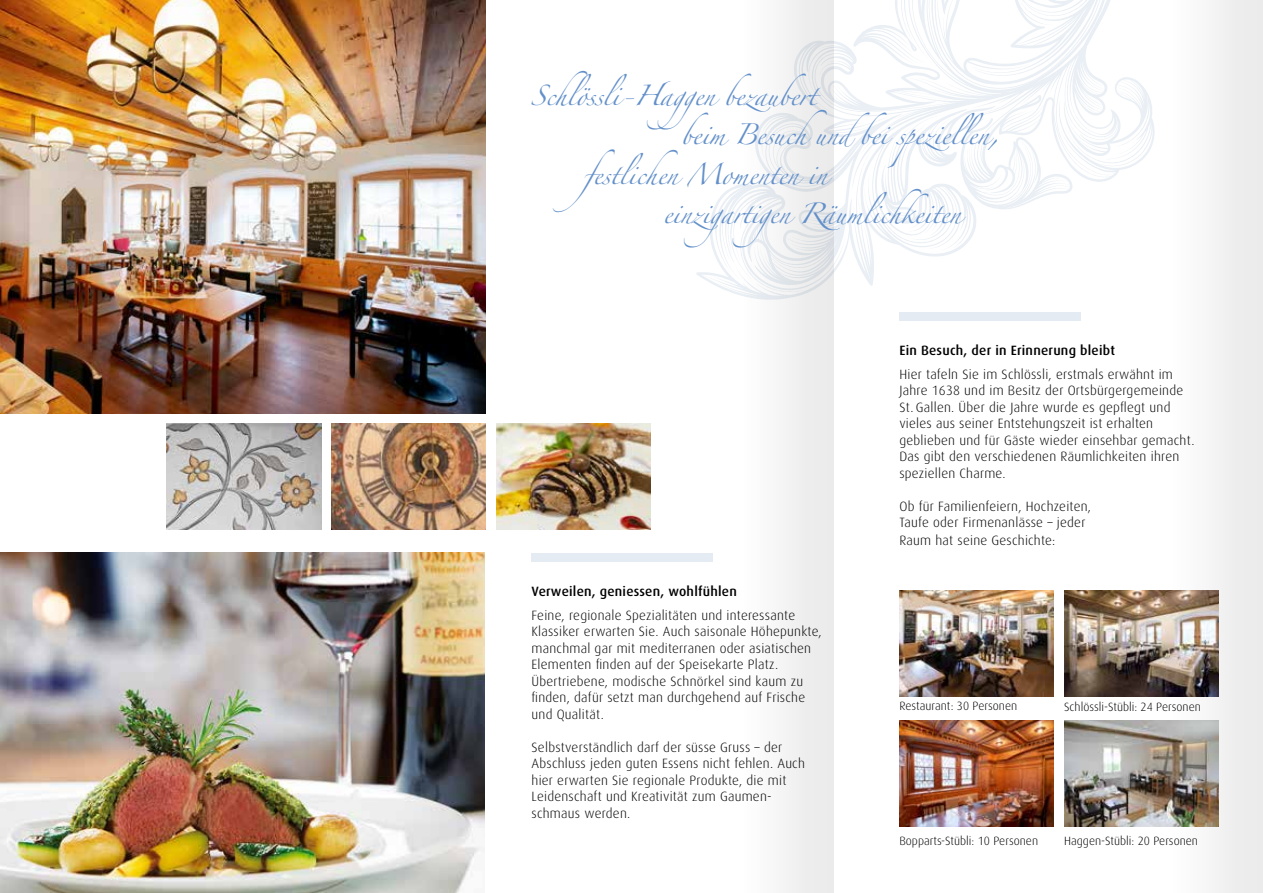
<style>
.page{position:relative;width:1263px;height:893px;background:#fff}
.page>*{position:absolute;margin:0;border:0;box-sizing:border-box;transform-origin:0 0}
.t1{font:18.6px "Zapfino";letter-spacing:-.025em;color:#6390ca}
.t2{font:300 13.5px/16.5px "Dax";letter-spacing:.015em;color:#000}
.t3{font:500 13.5px "Dax";letter-spacing:.015em;color:#000}
.t4{font:300 12px "Dax";color:#000}
</style>
<div class="page">
<div style="left:842px;top:0;width:421px;height:893px;background:linear-gradient(to right,#fff,#f5f5f5)"></div>
<div style="left:412px;top:0;width:421px;height:893px;background:linear-gradient(to right,#fffffd,#f7f8f9)"></div>
<img style="left:0;top:0;width:485px;height:413px">
<img style="left:899px;top:590px;width:154px;height:106px">
<img style="left:167px;top:423px;width:154px;height:106px">
<img style="left:496px;top:423px;width:155px;height:106px">
<img style="left:899px;top:720px;width:154px;height:107px">
<img style="left:1064px;top:590px;width:154px;height:106px">
<img style="left:1064px;top:720px;width:154px;height:107px">
<div style="left:531px;top:553px;width:182px;height:8px;background:#e4ebf2"></div>
<img style="left:0;top:553px;width:485px;height:340px">
<div style="left:899px;top:312px;width:182px;height:9px;background:#e4ebf2"></div>
<svg style="left:696px;top:0;width:458px;height:300px"></svg>
<img style="left:332px;top:423px;width:154px;height:106px">
<h1 class="t1" style="left:530px;top:88px;width:288px">Schlössli-Haggen bezaubert</h1>
<h1 class="t1" style="left:681px;top:127px;width:319px">beim Besuchundbei speziellen,</h1>
<h1 class="t1" style="left:584px;top:167px;width:245px">festlichen Momenten in</h1>
<h1 class="t1" style="left:663px;top:206px;width:300px">einzigartigen Räumlichkeiten</h1>
<p class="t3" style="left:531px;top:584px;width:207px">Verweilen, geniessen, wohlfühlen</p>
<p class="t2" style="left:531px;top:607px;width:292px">Feine, regionale Spezialitäten und interessante Klassiker erwarten Sie. Auch saisonale Höhepunkte, manchmal gar mit mediterranen oder asiatischen Elementen finden auf der Speisekarte Platz.<br>Übertriebene, modische Schnörkel sind kaum zu finden, dafür setzt man durchgehend auf Frische und Qualität.</p>
<p class="t2" style="left:531px;top:739px;width:275px">Selbstverständlich darf der süsse Gruss – der Abschluss jeden guten Essens nicht fehlen. Auch hier erwarten Sie regionale Produkte, die mit Leidenschaft und Kreativität zum Gaumen&shy;schmaus werden.</p>
<p class="t3" style="left:899px;top:343px;width:217px">Ein Besuch, der in Erinnerung bleibt</p>
<p class="t2" style="left:899px;top:366px;width:297px">Hier tafeln Sie im Schlössli, erstmals erwähnt im Jahre 1638 und im Besitz der Ortsbürgergemeinde St. Gallen. Über die Jahre wurde es gepflegt und vieles aus seiner Entstehungszeit ist erhalten geblieben und für Gäste wieder einsehbar gemacht.<br>Das gibt den verschiedenen Räumlichkeiten ihren speziellen Charme.</p>
<p class="t2" style="left:899px;top:498px;width:193px">Ob für Familienfeiern, Hochzeiten,<br>Taufe oder Firmenanlässe – jeder</p>
<p class="t2" style="left:899px;top:533px;width:158px">Raum hat seine Geschichte:</p>
<p class="t4" style="left:899px;top:699px;width:119px">Restaurant: 30 Personen</p>
<p class="t4" style="left:1064px;top:700px;width:138px">Schlössli-Stübli: 24 Personen</p>
<p class="t4" style="left:899px;top:834px;width:140px">Bopparts-Stübli: 10 Personen</p>
<p class="t4" style="left:1064px;top:834px;width:135px">Haggen-Stübli: 20 Personen</p>
</div>
